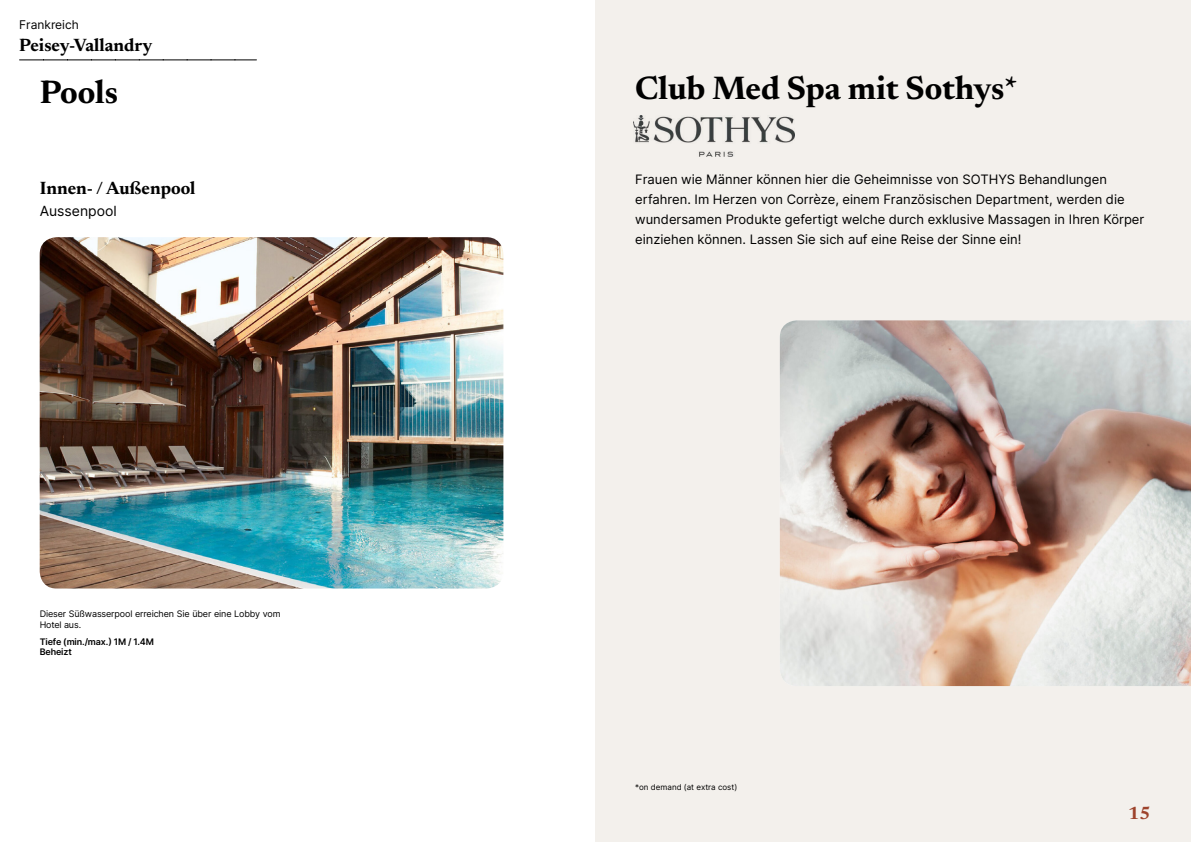
<style>
.page{position:relative;width:1191px;height:842px;background:#fff}
.page>*{position:absolute;margin:0;border:0;box-sizing:border-box;transform-origin:0 0}
.t1{font:700 33px "Newsreader 24 pt";color:#000}
.t2{font:700 18px "Newsreader 24 pt";color:#000}
.t3{font:700 18px "Newsreader 24 pt";color:#9d432c}
.t4{font:14px "Inter";color:#000}
.t5{font:13px/20px "Inter";color:#000}
.t6{font:12px "Inter";color:#000}
.t7{font:9px/11px "Inter";letter-spacing:-.015em;color:#000}
.t8{font:600 9px/10px "Inter";letter-spacing:-.015em;color:#000}
.t9{font:8px "Inter";color:#000}
</style>
<div class="page">
<div style="left:595px;top:0;width:596px;height:842px;background:#f3f0ec"></div>
<img style="left:780px;top:320px;width:411px;height:366px">
<img style="left:40px;top:237px;width:463px;height:351px">
<svg style="left:20px;top:60px;width:236px;height:1px"></svg>
<img style="left:633px;top:115px;width:162px;height:42px">
<p class="t6" style="left:19px;top:15px;width:61px">Frankreich</p>
<h2 class="t2" style="left:19px;top:32px;width:134px">Peisey-Vallandry</h2>
<h1 class="t1" style="left:40px;top:69px;width:80px">Pools</h1>
<h1 class="t1" style="left:635px;top:64px;width:384px">Club Med Spa mit Sothys*</h1>
<h2 class="t2" style="left:40px;top:175px;width:157px">Innen- / Außenpool</h2>
<p class="t4" style="left:40px;top:200px;width:79px">Aussenpool</p>
<p class="t7" style="left:40px;top:607px;width:242px">Dieser Süßwasserpool erreichen Sie über eine Lobby vom<br>Hotel aus.</p>
<p class="t8" style="left:40px;top:636px;width:116px">Tiefe (min./max.) 1M / 1.4M<br>Beheizt</p>
<p class="t5" style="left:635px;top:169px;width:510px">Frauen wie Männer können hier die Geheimnisse von SOTHYS Behandlungen erfahren. Im Herzen von Corrèze, einem Französischen Department, werden die wundersamen Produkte gefertigt welche durch exklusive Massagen in Ihren Körper einziehen können. Lassen Sie sich auf eine Reise der Sinne ein!</p>
<p class="t9" style="left:635px;top:781px;width:104px">*on demand (at extra cost)</p>
<h2 class="t3" style="left:1128px;top:800px;width:24px">15</h2>
</div>
